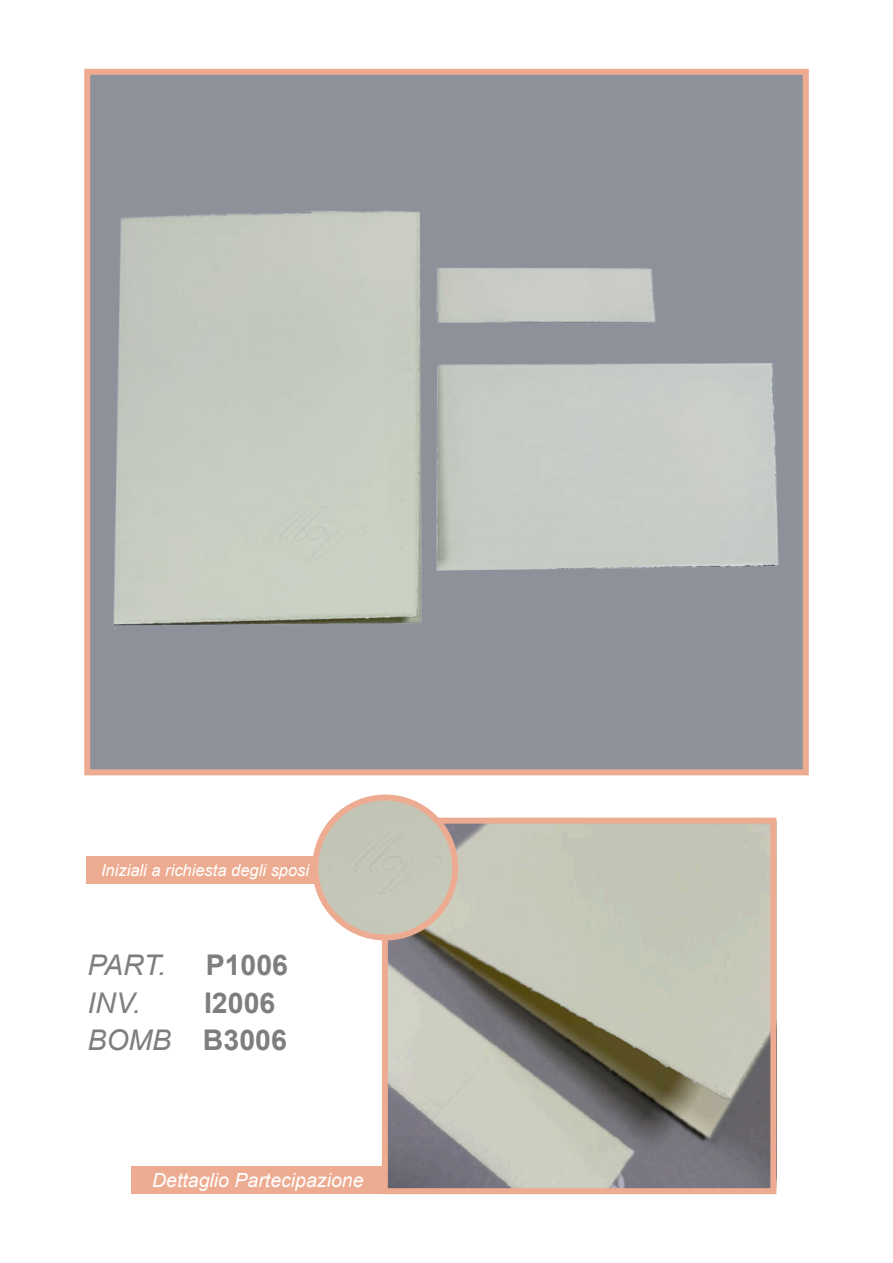
<style>
.page{position:relative;width:893px;height:1263px;background:#fff}
.page>*{position:absolute;margin:0;border:0;box-sizing:border-box;transform-origin:0 0}
.t1{font:700 28.5px/37.5px "Arial";color:#7e7e80}
.t2{font:italic 28.5px "Arial";color:#7e7e80}
.t3{font:italic 19.5px "Arial";color:#fff}
.t4{font:italic 16.5px "Arial";color:#fff}
.s1{font-weight:400;font-style:italic}
</style>
<div class="page">
<img style="left:389px;top:825px;width:380px;height:362px">
<div style="left:84px;top:69px;width:725px;height:706px;background:#8e919a;border:6px solid #edac92"></div>
<div style="left:382px;top:818px;width:394px;height:376px;border:6px solid #edac92"></div>
<div style="left:132px;top:1166px;width:252px;height:28px;background:#edac92"></div>
<img style="left:84px;top:176px;width:695px;height:483px">
<div style="left:86px;top:856px;width:238px;height:28px;background:#edac92"></div>
<div style="left:315px;top:797px;width:140px;height:140px;background:#c4c7b8;border-radius:70px"></div>
<div style="left:312px;top:794px;width:146px;height:146px;border:6px solid #edac92;border-radius:50%"></div>
<p class="t4" style="left:101px;top:864px;width:210px">Iniziali a richiesta degli sposi</p>
<h1 class="t2" style="left:87px;top:954px;width:80px">PART.</h1>
<h1 class="t1" style="left:206px;top:947px;width:84px">P1006</h1>
<h1 class="t2" style="left:87px;top:992px;width:55px">INV.</h1>
<h1 class="t1" style="left:87px;top:984px;width:201px;text-indent:117px">I2006<br><span class="s1">BOMB</span> B3006</h1>
<p class="t3" style="left:152px;top:1173px;width:213px">Dettaglio Partecipazione</p>
</div>
